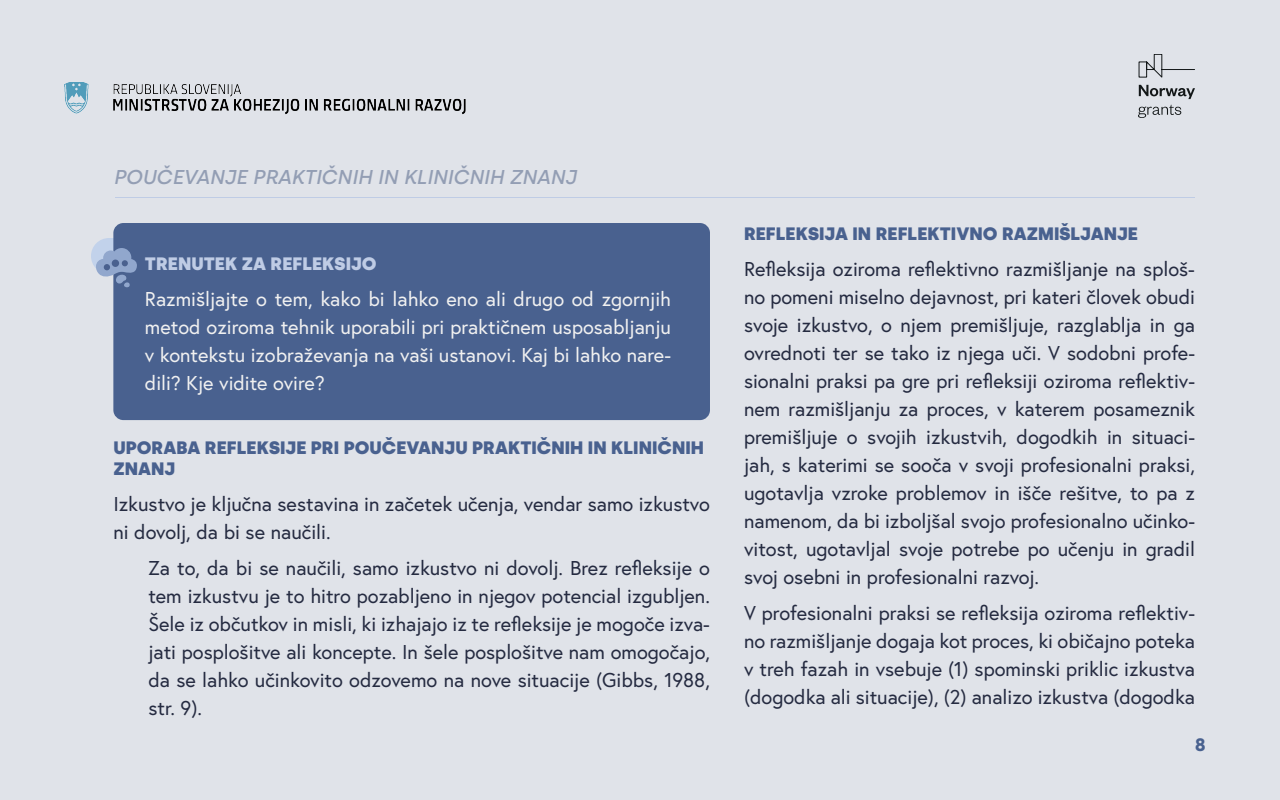
<style>
.page{position:relative;width:1280px;height:800px;background:#e0e3e9}
.page>*{position:absolute;margin:0;border:0;box-sizing:border-box;transform-origin:0 0}
.t1{font:20px/28px "Europa";color:#252b41;text-align:justify}
.t2{font:20px/28px "Europa";color:#f0f0f0;text-align:justify}
.t3{font:italic 500 20px "Silka";color:#939eb4}
.t4{font:900 18px/21.6px "Silka";color:#49618f}
.t5{font:900 18px "Silka";color:#bfcce5}
.t6{font:700 18px "Silka";color:#49618f}
</style>
<div class="page">
<svg style="left:1138px;top:54px;width:57px;height:24px"></svg>
<svg style="left:1139px;top:85px;width:56px;height:14px"></svg>
<svg style="left:1138px;top:105px;width:43px;height:13px"></svg>
<img style="left:64px;top:82px;width:402px;height:33px">
<hr style="left:115px;top:197px;width:1080px;height:1px;background:#bfcce5">
<div style="left:91px;top:238px;width:40px;height:36px;background:#c2d2eb;border-radius:18px"></div>
<div style="left:113px;top:223px;width:597px;height:197px;background:#49618f;border-radius:10px"></div>
<svg style="left:96px;top:248px;width:41px;height:39px"></svg>
<p class="t3" style="left:113px;top:165px;width:465px">POUČEVANJE PRAKTIČNIH IN KLINIČNIH ZNANJ</p>
<p class="t5" style="left:145px;top:253px;width:233px">TRENUTEK ZA REFLEKSIJO</p>
<p class="t2" style="left:145px;top:285px;width:528px">Razmišljajte o tem, kako bi lahko eno ali drugo od zgornjih metod oziroma tehnik uporabili pri praktičnem usposabljanju v kontekstu izobraževanja na vaši ustanovi. Kaj bi lahko nare&shy;dili? Kje vidite ovire?</p>
<p class="t4" style="left:113px;top:436px;width:592px">UPORABA REFLEKSIJE PRI POUČEVANJU PRAKTIČNIH IN KLINIČNIH<br>ZNANJ</p>
<p class="t1" style="left:113px;top:490px;width:598px">Izkustvo je ključna sestavina in začetek učenja, vendar samo izkustvo ni dovolj, da bi se naučili.</p>
<p class="t1" style="left:148px;top:554px;width:563px">Za to, da bi se naučili, samo izkustvo ni dovolj. Brez refleksije o tem izkustvu je to hitro pozabljeno in njegov potencial izgubljen.<br>Šele iz občutkov in misli, ki izhajajo iz te refleksije je mogoče izva&shy;jati posplošitve ali koncepte. In šele posplošitve nam omogočajo, da se lahko učinkovito odzovemo na nove situacije (Gibbs, 1988, str. 9).</p>
<p class="t4" style="left:744px;top:223px;width:395px">REFLEKSIJA IN REFLEKTIVNO RAZMIŠLJANJE</p>
<p class="t1" style="left:744px;top:255px;width:453px">Refleksija oziroma reflektivno razmišljanje na sploš&shy;no pomeni miselno dejavnost, pri kateri človek obudi svoje izkustvo, o njem premišljuje, razglablja in ga ovrednoti ter se tako iz njega uči. V sodobni profe&shy;sionalni praksi pa gre pri refleksiji oziroma reflektiv&shy;nem razmišljanju za proces, v katerem posameznik premišljuje o svojih izkustvih, dogodkih in situaci&shy;jah, s katerimi se sooča v svoji profesionalni praksi, ugotavlja vzroke problemov in išče rešitve, to pa z namenom, da bi izboljšal svojo profesionalno učinko&shy;vitost, ugotavljal svoje potrebe po učenju in gradil svoj osebni in profesionalni razvoj.</p>
<p class="t1" style="left:744px;top:599px;width:452px">V profesionalni praksi se refleksija oziroma reflektiv&shy;no razmišljanje dogaja kot proces, ki običajno poteka v treh fazah in vsebuje (1) spominski priklic izkustva (dogodka ali situacije), (2) analizo izkustva (dogodka</p>
<p class="t6" style="left:1195px;top:734px;width:13px">8</p>
</div>
